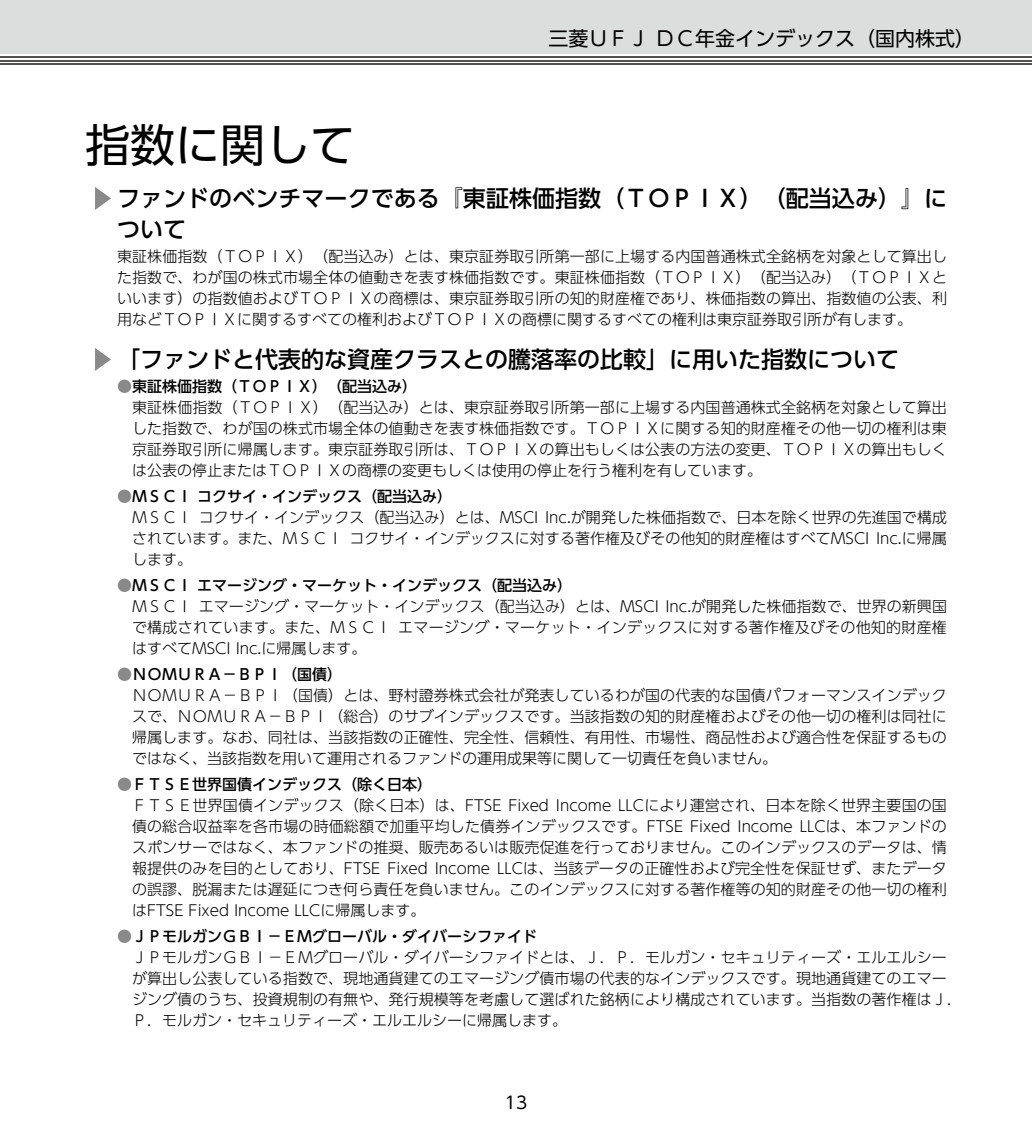
<style>
.page{position:relative;width:1032px;height:1134px;background:#fff}
.page>*{position:absolute;margin:0;border:0;box-sizing:border-box;transform-origin:0 0}
.t1{font:45px "UD Shin Go Pro";color:#000}
.t2{font:500 23px/31px "UD Shin Go Pro";color:#000}
.t3{font:20px "UD Shin Go Pro";color:#000}
.t4{font:17px "UD Shin Go Pro";color:#000}
.t5{font:300 15px/21px "UD Shin Go Pro";letter-spacing:.005em;color:#000}
.s1{font-weight:500;color:#898989}
.s2{font-weight:500}
</style>
<div class="page">
<div style="left:0;top:0;width:1032px;height:54px;background:#dcdddd"></div>
<hr style="left:0;top:63px;width:1032px;height:2px;background:#545251">
<hr style="left:0;top:60px;width:1032px;height:1px;background:#545251">
<hr style="left:0;top:56px;width:1032px;height:2px;background:#545251">
<svg style="left:95px;top:187px;width:16px;height:23px"></svg>
<svg style="left:95px;top:348px;width:16px;height:23px"></svg>
<h3 class="t3" style="left:548px;top:22px;width:428px">三菱ＵＦＪ ＤＣ年金インデックス（国内株式）</h3>
<h1 class="t1" style="left:85px;top:108px;width:271px">指数に関して</h1>
<h2 class="t2" style="left:117px;top:182px;width:831px">ファンドのベンチマークである『東証株価指数（ＴＯＰＩＸ）（配当込み）』について</h2>
<p class="t5" style="left:117px;top:245px;width:831px;text-align:justify">東証株価指数（ＴＯＰＩＸ）（配当込み）とは、東京証券取引所第一部に上場する内国普通株式全銘柄を対象として算出した指数で、わが国の株式市場全体の値動きを表す株価指数です。東証株価指数（ＴＯＰＩＸ）（配当込み）（ＴＯＰＩＸといいます）の指数値およびＴＯＰＩＸの商標は、東京証券取引所の知的財産権であり、株価指数の算出、指数値の公表、利用などＴＯＰＩＸに関するすべての権利およびＴＯＰＩＸの商標に関するすべての権利は東京証券取引所が有します。</p>
<h2 class="t2" style="left:117px;top:343px;width:783px">「ファンドと代表的な資産クラスとの騰落率の比較」に用いた指数について</h2>
<p class="t5" style="left:132px;top:375px;width:816px;text-indent:-15px"><span class="s1">●</span><span class="s2">東証株価指数（ＴＯＰＩＸ）（配当込み）<br></span>東証株価指数（ＴＯＰＩＸ）（配当込み）とは、東京証券取引所第一部に上場する内国普通株式全銘柄を対象として算出した指数で、わが国の株式市場全体の値動きを表す株価指数です。ＴＯＰＩＸに関する知的財産権その他一切の権利は東京証券取引所に帰属します。東京証券取引所は、ＴＯＰＩＸの算出もしくは公表の方法の変更、ＴＯＰＩＸの算出もしくは公表の停止またはＴＯＰＩＸの商標の変更もしくは使用の停止を行う権利を有しています。</p>
<p class="t5" style="left:132px;top:485px;width:816px;text-indent:-15px"><span class="s1">●</span><span class="s2">ＭＳＣＩ コクサイ・インデックス（配当込み）<br></span>ＭＳＣＩコクサイ・インデックス（配当込み）とは、MSCI Inc.が開発した株価指数で、日本を除く世界の先進国で構成されています。また、ＭＳＣＩコクサイ・インデックスに対する著作権及びその他知的財産権はすべてMSCI Inc.に帰属します。</p>
<p class="t5" style="left:132px;top:574px;width:816px;text-indent:-15px"><span class="s1">●</span><span class="s2">ＭＳＣＩ エマージング・マーケット・インデックス（配当込み）<br></span>ＭＳＣＩエマージング・マーケット・インデックス（配当込み）とは、MSCI Inc.が開発した株価指数で、世界の新興国で構成されています。また、ＭＳＣＩエマージング・マーケット・インデックスに対する著作権及びその他知的財産権はすべてMSCI Inc.に帰属します。</p>
<p class="t5" style="left:132px;top:663px;width:816px;text-indent:-15px"><span class="s1">●</span><span class="s2">ＮＯＭＵＲＡ－ＢＰＩ（国債）<br></span>ＮＯＭＵＲＡ－ＢＰＩ（国債）とは、野村證券株式会社が発表しているわが国の代表的な国債パフォーマンスインデックスで、ＮＯＭＵＲＡ－ＢＰＩ（総合）のサブインデックスです。当該指数の知的財産権およびその他一切の権利は同社に帰属します。なお、同社は、当該指数の正確性、完全性、信頼性、有用性、市場性、商品性および適合性を保証するものではなく、当該指数を用いて運用されるファンドの運用成果等に関して一切責任を負いません。</p>
<p class="t5" style="left:132px;top:773px;width:816px;text-indent:-15px"><span class="s1">●</span><span class="s2">ＦＴＳＥ世界国債インデックス（除く日本）<br></span>ＦＴＳＥ世界国債インデックス（除く日本）は、FTSE Fixed Income LLCにより運営され、日本を除く世界主要国の国債の総合収益率を各市場の時価総額で加重平均した債券インデックスです。FTSE Fixed Income LLCは、本ファンドのスポンサーではなく、本ファンドの推奨、販売あるいは販売促進を行っておりません。このインデックスのデータは、情報提供のみを目的としており、FTSE Fixed Income LLCは、当該データの正確性および完全性を保証せず、またデータの誤謬、脱漏または遅延につき何ら責任を負いません。このインデックスに対する著作権等の知的財産その他一切の権利はFTSE Fixed Income LLCに帰属します。</p>
<p class="t5" style="left:132px;top:925px;width:831px;text-indent:-15px"><span class="s1">●</span><span class="s2">ＪＰモルガンＧＢＩ－ＥＭグローバル・ダイバーシファイド<br></span>ＪＰモルガンＧＢＩ－ＥＭグローバル・ダイバーシファイドとは、Ｊ．Ｐ．モルガン・セキュリティーズ・エルエルシーが算出し公表している指数で、現地通貨建てのエマージング債市場の代表的なインデックスです。現地通貨建てのエマージング債のうち、投資規制の有無や、発行規模等を考慮して選ばれた銘柄により構成されています。当指数の著作権はＪ．Ｐ．モルガン・セキュリティーズ・エルエルシーに帰属します。</p>
<p class="t4" style="left:505px;top:1089px;width:24px">13</p>
</div>
